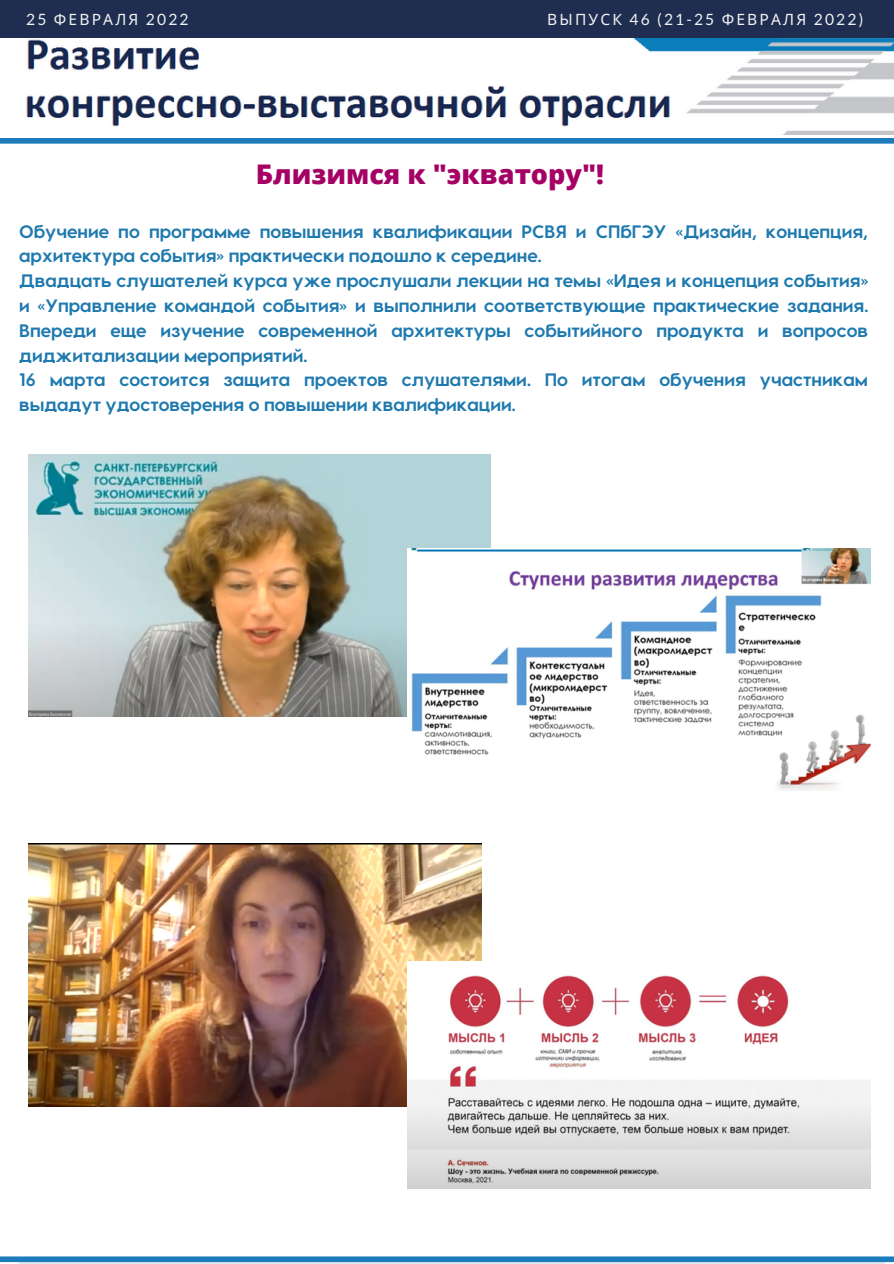
<style>
.page{position:relative;width:894px;height:1264px;background:#fff}
.page>*{position:absolute;margin:0;border:0;box-sizing:border-box;transform-origin:0 0}
.t1{font:800 27px "Open Sans";color:#a50064}
.t2{font:700 18px/24.8px "Visby CF";color:#1e79ae}
.t3{font:15.6px "Noto Sans";letter-spacing:.14em;color:#f2f2f2}
.s1{font-family:"Lato"}
</style>
<div class="page">
<div style="left:0;top:0;width:893px;height:38px;background:#1e2d50"></div>
<svg style="left:20px;top:1261px;width:864px;height:2px;background:#73acd2"></svg>
<div style="left:0;top:1256px;width:893px;height:5px;background:#1b7bbb"></div>
<div style="left:0;top:138px;width:893px;height:6px;background:#1b7bbb"></div>
<img style="left:26px;top:38px;width:867px;height:97px">
<img style="left:29px;top:454px;width:462px;height:262px">
<img style="left:407px;top:548px;width:463px;height:242px">
<img style="left:29px;top:844px;width:453px;height:262px">
<img style="left:407px;top:961px;width:463px;height:227px">
<p class="t3" style="left:26px;top:8px;width:164px"><span class="s1">25</span> ФЕВРАЛЯ <span class="s1">2022</span></p>
<p class="t3" style="left:547px;top:8px;width:317px">ВЫПУСК <span class="s1">46 (21-25</span> ФЕВРАЛЯ <span class="s1">2022)</span></p>
<p class="t1" style="left:256px;top:155px;width:349px">Близимся к "экватору"!</p>
<p class="t2" style="left:19px;top:218px;width:849px">Обучение по программе повышения квалификации РСВЯ и СПбГЭУ «Дизайн, концепция, архитектура события» практически подошло к середине.</p>
<p class="t2" style="left:19px;top:267px;width:850px;text-align:justify">Двадцать слушателей курса уже прослушали лекции на темы «Идея и концепция события» и «Управление командой события» и выполнили соответствующие практические задания.<br>Впереди еще изучение современной архитектуры событийного продукта и вопросов диджитализации мероприятий.</p>
<p class="t2" style="left:19px;top:366px;width:850px">16 марта состоится защита проектов слушателями. По итогам обучения участникам выдадут удостоверения о повышении квалификации.</p>
</div>
